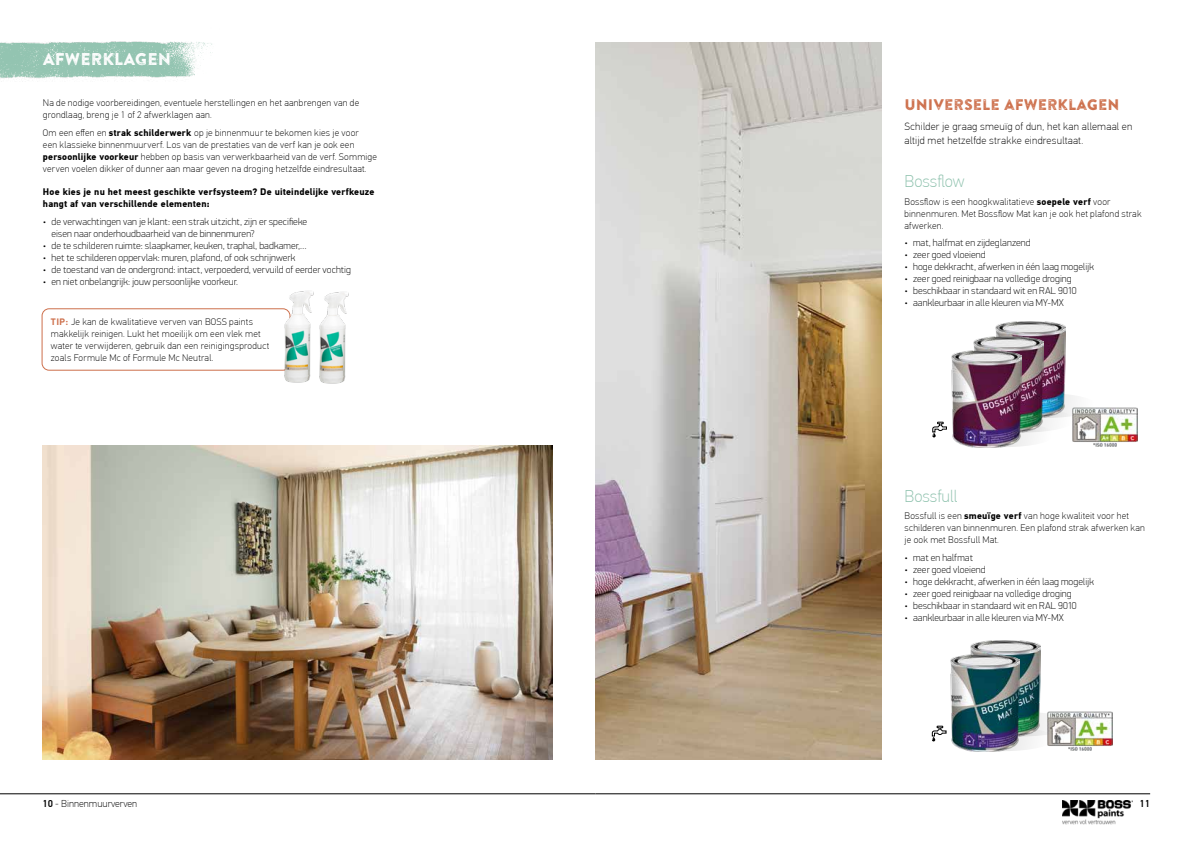
<style>
.page{position:relative;width:1191px;height:842px;background:#fff}
.page>*{position:absolute;margin:0;border:0;box-sizing:border-box;transform-origin:0 0}
.t1{font:100 17px "PF Din Text Pro";color:#8fc2ae}
.t2{font:17px "Brandon Printed Two";color:#fff}
.t3{font:15.3px "Brandon Printed Two";color:#cd6f4b}
.t4{font:100 10.5px/14px "PF Din Text Pro";letter-spacing:.02em;color:#000}
.t5{font:100 10px/12px "PFDIN Display Pro";letter-spacing:.01em;color:#000}
.t6{font:100 10px "PF Din Text Pro";color:#000}
.t7{font:500 10px "PF Din Text Pro";color:#000}
.t8{font:100 9.5px/12px "PF Din Text Pro";letter-spacing:.025em;color:#000}
.t9{font:700 9.5px/12px "PF Din Text Pro";letter-spacing:.015em;color:#000}
.s1{font-weight:700}
.s2{font-family:"PFDIN Display Pro";font-weight:700;color:#cd6f4b}
.s3{font-weight:500}
</style>
<div class="page">
<hr style="left:0;top:793px;width:595px;height:1px;background:#000">
<hr style="left:595px;top:793px;width:555px;height:1px;background:#000">
<img style="left:1062px;top:800px;width:70px;height:25px">
<img style="left:0;top:41px;width:213px;height:38px">
<div style="left:42px;top:308px;width:248px;height:62px;border:1px solid #cd6f4b;border-radius:7px"></div>
<img style="left:595px;top:43px;width:287px;height:717px">
<img style="left:43px;top:445px;width:510px;height:315px">
<img style="left:276px;top:291px;width:34px;height:92px">
<img style="left:310px;top:292px;width:39px;height:92px">
<div style="left:953px;top:422px;width:102px;height:25px;background:#f7f7f7;border-radius:50%"></div>
<div style="left:973px;top:408px;width:102px;height:24px;background:#f7f7f7;border-radius:50%"></div>
<div style="left:995px;top:393px;width:102px;height:25px;background:#f5f5f5;border-radius:50%"></div>
<div style="left:953px;top:726px;width:102px;height:25px;background:#f5f5f5;border-radius:50%"></div>
<div style="left:970px;top:712px;width:102px;height:24px;background:#f1f1f1;border-radius:50%"></div>
<svg style="left:932px;top:422px;width:14px;height:15px"></svg>
<svg style="left:932px;top:726px;width:14px;height:15px"></svg>
<img style="left:995px;top:322px;width:70px;height:96px">
<img style="left:973px;top:336px;width:70px;height:96px">
<img style="left:951px;top:351px;width:70px;height:96px">
<img style="left:970px;top:640px;width:70px;height:96px">
<img style="left:950px;top:655px;width:69px;height:96px">
<img style="left:1072px;top:407px;width:65px;height:40px">
<img style="left:1047px;top:711px;width:65px;height:40px">
<h1 class="t2" style="left:43px;top:49px;width:130px">AFWERKLAGEN</h1>
<p class="t8" style="left:43px;top:97px;width:318px">Na de nodige voorbereidingen, eventuele herstellingen en het aanbrengen van de grondlaag, breng je 1 of 2 afwerklagen aan.</p>
<p class="t8" style="left:43px;top:127px;width:336px">Om een effen en <span class="s1">strak schilderwerk</span> op je binnenmuur te bekomen kies je voor<br>een klassieke binnenmuurverf. Los van de prestaties van de verf kan je ook een <span class="s1">persoonlijke voorkeur</span> hebben op basis van verwerkbaarheid van de verf. Sommige verven voelen dikker of dunner aan maar geven na droging hetzelfde eindresultaat.</p>
<p class="t9" style="left:43px;top:186px;width:333px">Hoe kies je nu het meest geschikte verfsysteem? De uiteindelijke verfkeuze hangt af van verschillende elementen:</p>
<p class="t5" style="left:51px;top:216px;width:257px;text-indent:-8px">• de verwachtingen van je klant: een strak uitzicht, zijn er specifieke eisen naar onderhoudbaarheid van de binnenmuren?</p>
<p class="t5" style="left:43px;top:240px;width:265px">• de te schilderen ruimte: slaapkamer, keuken, traphal, badkamer,…</p>
<p class="t5" style="left:43px;top:252px;width:254px">• het te schilderen oppervlak: muren, plafond, of ook schrijnwerk</p>
<p class="t5" style="left:43px;top:264px;width:309px">• de toestand van de ondergrond: intact, verpoederd, vervuild of eerder vochtig</p>
<p class="t5" style="left:43px;top:276px;width:197px">• en niet onbelangrijk: jouw persoonlijke voorkeur.</p>
<p class="t8" style="left:51px;top:316px;width:220px"><span class="s2">TIP:</span> Je kan de kwalitatieve verven van BOSS paints makkelijk reinigen. Lukt het moeilijk om een vlek met water te verwijderen, gebruik dan een reinigingsproduct zoals Formule Mc of Formule Mc Neutral.</p>
<h2 class="t3" style="left:904px;top:95px;width:216px">UNIVERSELE AFWERKLAGEN</h2>
<p class="t4" style="left:904px;top:119px;width:229px">Schilder je graag smeuïg of dun, het kan allemaal en altijd met hetzelfde strakke eindresultaat.</p>
<h1 class="t1" style="left:904px;top:171px;width:61px">Bossflow</h1>
<p class="t8" style="left:904px;top:195px;width:238px">Bossflow is een hoogkwalitatieve <span class="s1">soepele verf</span> voor binnenmuren. Met Bossflow Mat kan je ook het plafond strak afwerken.</p>
<p class="t5" style="left:904px;top:237px;width:128px">• mat, halfmat en zijdeglanzend</p>
<p class="t5" style="left:904px;top:249px;width:83px">• zeer goed vloeiend</p>
<p class="t5" style="left:904px;top:261px;width:191px">• hoge dekkracht, afwerken in één laag mogelijk</p>
<p class="t5" style="left:904px;top:273px;width:169px">• zeer goed reinigbaar na volledige droging</p>
<p class="t5" style="left:904px;top:285px;width:174px">• beschikbaar in standaard wit en RAL 9010</p>
<p class="t5" style="left:904px;top:297px;width:161px">• aankleurbaar in alle kleuren via MY-MX</p>
<h1 class="t1" style="left:904px;top:486px;width:54px">Bossfull</h1>
<p class="t8" style="left:904px;top:510px;width:242px">Bossfull is een <span class="s1">smeuïge verf</span> van hoge kwaliteit voor het schilderen van binnenmuren. Een plafond strak afwerken kan je ook met Bossfull Mat.</p>
<p class="t5" style="left:904px;top:552px;width:70px">• mat en halfmat</p>
<p class="t5" style="left:904px;top:564px;width:83px">• zeer goed vloeiend</p>
<p class="t5" style="left:904px;top:576px;width:191px">• hoge dekkracht, afwerken in één laag mogelijk</p>
<p class="t5" style="left:904px;top:588px;width:169px">• zeer goed reinigbaar na volledige droging</p>
<p class="t5" style="left:904px;top:600px;width:174px">• beschikbaar in standaard wit en RAL 9010</p>
<p class="t5" style="left:904px;top:612px;width:161px">• aankleurbaar in alle kleuren via MY-MX</p>
<p class="t6" style="left:43px;top:798px;width:96px"><span class="s3">10</span> - Binnenmuurverven</p>
<p class="t7" style="left:1139px;top:798px;width:12px">11</p>
</div>
